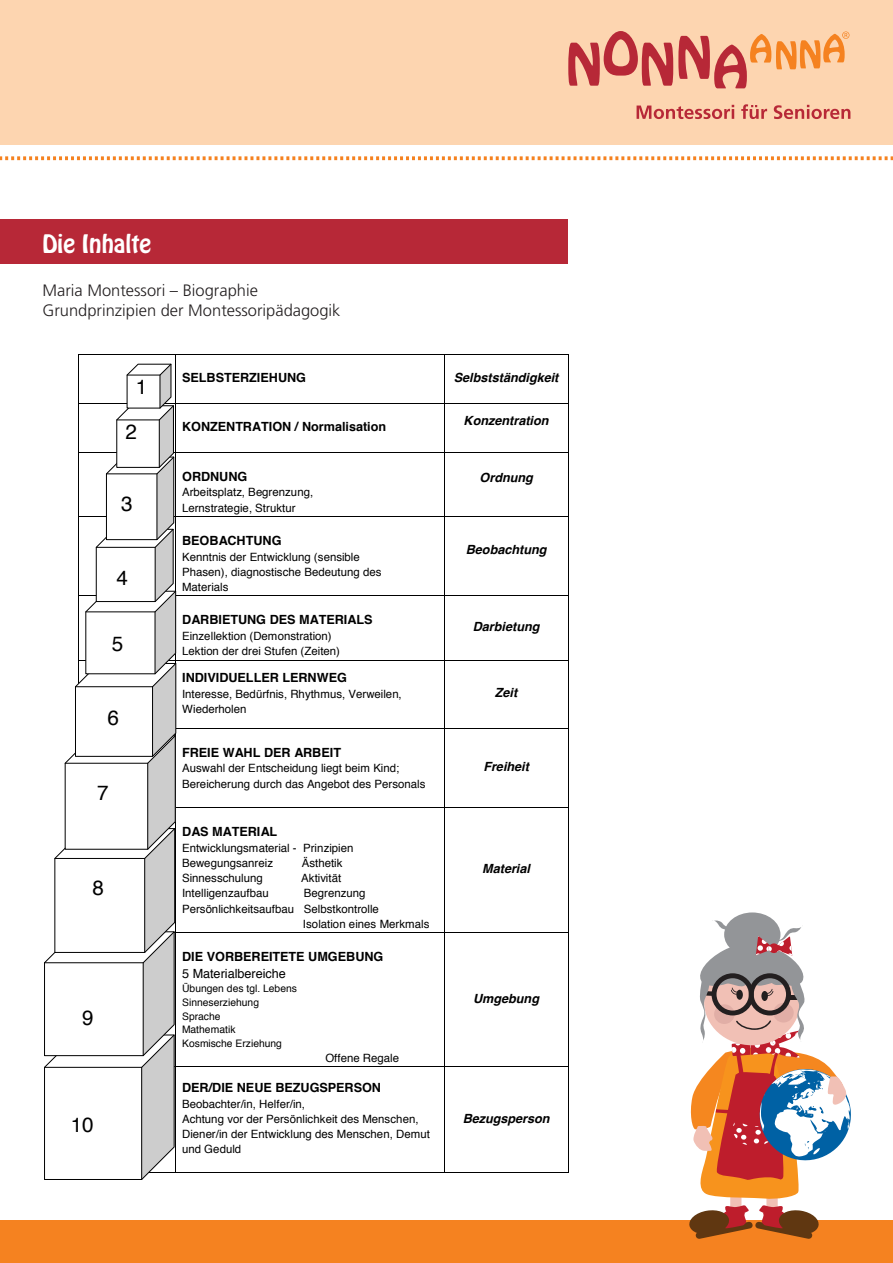
<style>
.page{position:relative;width:893px;height:1263px;background:#fff}
.page>*{position:absolute;margin:0;border:0;box-sizing:border-box;transform-origin:0 0}
.t1{font:22.5px "Hobo Std";color:#fff}
.t2{font:20.7px "Helvetica";color:#000}
.t3{font:300 16.5px "Frutiger";color:#231f20}
.t4{font:700 12.6px/16.8px "Helvetica";letter-spacing:-.005em;color:#000}
.t5{font:italic 700 12.6px "Helvetica";color:#000}
.t6{font:11.4px/15.1px "Helvetica";color:#000}
.t7{font:10.35px/13.6px "Helvetica";letter-spacing:.005em;color:#000}
.s1{font-weight:400}
</style>
<div class="page">
<div style="left:0;top:0;width:893px;height:145px;background:#fdd5b0"></div>
<svg style="left:0;top:156px;width:893px;height:4px"></svg>
<div style="left:0;top:1220px;width:893px;height:43px;background:#f58220"></div>
<svg style="left:568px;top:31px;width:281px;height:58px"></svg>
<svg style="left:637px;top:104px;width:213px;height:15px"></svg>
<div style="left:724px;top:912px;width:56px;height:45px;background:#939598;border-radius:50%"></div>
<svg style="left:689px;top:919px;width:162px;height:320px"></svg>
<div style="left:0;top:219px;width:568px;height:45px;background:#b72837"></div>
<hr style="left:79px;top:355px;width:97px;height:1px;background:#000">
<hr style="left:176px;top:355px;width:268px;height:1px;background:#000">
<hr style="left:444px;top:355px;width:124px;height:1px;background:#000">
<hr style="left:78px;top:355px;width:1px;height:48px;background:#000">
<hr style="left:176px;top:355px;width:1px;height:48px;background:#000">
<hr style="left:444px;top:355px;width:1px;height:48px;background:#000">
<hr style="left:568px;top:355px;width:1px;height:48px;background:#000">
<hr style="left:176px;top:403px;width:268px;height:1px;background:#000">
<hr style="left:444px;top:403px;width:124px;height:1px;background:#000">
<hr style="left:444px;top:403px;width:1px;height:49px;background:#000">
<hr style="left:568px;top:403px;width:1px;height:49px;background:#000">
<hr style="left:176px;top:452px;width:268px;height:1px;background:#000">
<hr style="left:444px;top:452px;width:124px;height:1px;background:#000">
<hr style="left:444px;top:452px;width:1px;height:64px;background:#000">
<hr style="left:568px;top:452px;width:1px;height:64px;background:#000">
<hr style="left:176px;top:516px;width:268px;height:1px;background:#000">
<hr style="left:444px;top:516px;width:124px;height:1px;background:#000">
<hr style="left:444px;top:517px;width:1px;height:78px;background:#000">
<hr style="left:568px;top:517px;width:1px;height:78px;background:#000">
<hr style="left:176px;top:595px;width:268px;height:1px;background:#000">
<hr style="left:444px;top:595px;width:124px;height:1px;background:#000">
<hr style="left:444px;top:596px;width:1px;height:64px;background:#000">
<hr style="left:568px;top:596px;width:1px;height:64px;background:#000">
<hr style="left:176px;top:660px;width:268px;height:1px;background:#000">
<hr style="left:444px;top:660px;width:124px;height:1px;background:#000">
<hr style="left:444px;top:660px;width:1px;height:68px;background:#000">
<hr style="left:568px;top:660px;width:1px;height:68px;background:#000">
<hr style="left:176px;top:728px;width:268px;height:1px;background:#000">
<hr style="left:444px;top:728px;width:124px;height:1px;background:#000">
<hr style="left:444px;top:728px;width:1px;height:79px;background:#000">
<hr style="left:568px;top:728px;width:1px;height:79px;background:#000">
<hr style="left:176px;top:807px;width:268px;height:1px;background:#000">
<hr style="left:444px;top:807px;width:124px;height:1px;background:#000">
<hr style="left:444px;top:808px;width:1px;height:124px;background:#000">
<hr style="left:568px;top:808px;width:1px;height:124px;background:#000">
<hr style="left:176px;top:932px;width:268px;height:1px;background:#000">
<hr style="left:444px;top:932px;width:124px;height:1px;background:#000">
<hr style="left:444px;top:933px;width:1px;height:133px;background:#000">
<hr style="left:568px;top:933px;width:1px;height:133px;background:#000">
<hr style="left:176px;top:1066px;width:268px;height:1px;background:#000">
<hr style="left:444px;top:1066px;width:124px;height:1px;background:#000">
<hr style="left:176px;top:1172px;width:268px;height:1px;background:#000">
<hr style="left:444px;top:1067px;width:1px;height:105px;background:#000">
<hr style="left:444px;top:1172px;width:124px;height:1px;background:#000">
<hr style="left:568px;top:1067px;width:1px;height:105px;background:#000">
<svg style="left:44px;top:363px;width:133px;height:817px"></svg>
<hr style="left:160px;top:375px;width:1px;height:33px;background:#000">
<p class="t1" style="left:43px;top:228px;width:110px">Die Inhalte</p>
<p class="t3" style="left:43px;top:281px;width:217px">Maria Montessori – Biographie</p>
<p class="t3" style="left:43px;top:301px;width:299px">Grundprinzipien der Montessoripädagogik</p>
<p class="t2" style="left:136px;top:371px;width:13px">1</p>
<p class="t2" style="left:126px;top:416px;width:13px">2</p>
<p class="t2" style="left:121px;top:487px;width:13px">3</p>
<p class="t2" style="left:116px;top:562px;width:13px">4</p>
<p class="t2" style="left:112px;top:627px;width:13px">5</p>
<p class="t2" style="left:107px;top:702px;width:13px">6</p>
<p class="t2" style="left:97px;top:777px;width:13px">7</p>
<p class="t2" style="left:92px;top:872px;width:13px">8</p>
<p class="t2" style="left:82px;top:1001px;width:13px">9</p>
<p class="t2" style="left:71px;top:1109px;width:24px">10</p>
<p class="t4" style="left:182px;top:369px;width:125px">SELBSTERZIEHUNG</p>
<p class="t5" style="left:454px;top:368px;width:106px">Selbstständigkeit</p>
<p class="t4" style="left:182px;top:418px;width:206px">KONZENTRATION / Normalisation</p>
<p class="t5" style="left:464px;top:410px;width:86px">Konzentration</p>
<p class="t4" style="left:182px;top:468px;width:67px">ORDNUNG</p>
<p class="t6" style="left:182px;top:485px;width:133px">Arbeitsplatz, Begrenzung,<br>Lernstrategie, Struktur</p>
<p class="t4" style="left:182px;top:532px;width:101px">BEOBACHTUNG</p>
<p class="t6" style="left:182px;top:549px;width:201px">Kenntnis der Entwicklung (sensible<br>Phasen), diagnostische Bedeutung des<br>Materials</p>
<p class="t4" style="left:182px;top:612px;width:192px">DARBIETUNG DES MATERIALS</p>
<p class="t6" style="left:182px;top:629px;width:159px">Einzellektion (Demonstration)<br>Lektion der drei Stufen (Zeiten)</p>
<p class="t5" style="left:479px;top:467px;width:55px">Ordnung</p>
<p class="t5" style="left:466px;top:539px;width:82px">Beobachtung</p>
<p class="t5" style="left:473px;top:616px;width:68px">Darbietung</p>
<p class="t4" style="left:182px;top:669px;width:166px">INDIVIDUELLER LERNWEG</p>
<p class="t6" style="left:182px;top:687px;width:221px">Interesse, Bedürfnis, Rhythmus, Verweilen,<br>Wiederholen</p>
<p class="t5" style="left:495px;top:683px;width:24px">Zeit</p>
<p class="t4" style="left:182px;top:744px;width:161px">FREIE WAHL DER ARBEIT</p>
<p class="t6" style="left:182px;top:761px;width:245px">Auswahl der Entscheidung liegt beim Kind;<br>Bereicherung durch das Angebot des Personals</p>
<p class="t5" style="left:483px;top:756px;width:47px">Freiheit</p>
<p class="t4" style="left:182px;top:823px;width:97px">DAS MATERIAL</p>
<p class="t6" style="left:182px;top:841px;width:173px">Entwicklungsmaterial - Prinzipien<br>Bewegungsanreiz</p>
<p class="t6" style="left:302px;top:856px;width:42px">Ästhetik</p>
<p class="t5" style="left:482px;top:858px;width:49px">Material</p>
<p class="t6" style="left:182px;top:871px;width:82px">Sinnesschulung</p>
<p class="t6" style="left:301px;top:871px;width:42px">Aktivität</p>
<p class="t6" style="left:182px;top:886px;width:88px">Intelligenzaufbau</p>
<p class="t6" style="left:304px;top:886px;width:63px">Begrenzung</p>
<p class="t6" style="left:182px;top:901px;width:198px">Persönlichkeitsaufbau Selbstkontrolle</p>
<p class="t6" style="left:303px;top:916px;width:128px">Isolation eines Merkmals</p>
<p class="t4" style="left:182px;top:948px;width:203px">DIE VORBEREITETE UMGEBUNG<br><span class="s1">5 Materialbereiche</span></p>
<p class="t7" style="left:182px;top:982px;width:116px">Übungen des tgl. Lebens<br>Sinneserziehung<br>Sprache<br>Mathematik<br>Kosmische Erziehung</p>
<p class="t6" style="left:325px;top:1050px;width:75px">Offene Regale</p>
<p class="t4" style="left:182px;top:1079px;width:200px">DER/DIE NEUE BEZUGSPERSON</p>
<p class="t6" style="left:182px;top:1097px;width:249px">Beobachter/in, Helfer/in,<br>Achtung vor der Persönlichkeit des Menschen, Diener/in der Entwicklung des Menschen, Demut und Geduld</p>
<p class="t5" style="left:473px;top:988px;width:67px">Umgebung</p>
<p class="t5" style="left:463px;top:1108px;width:88px">Bezugsperson</p>
</div>
